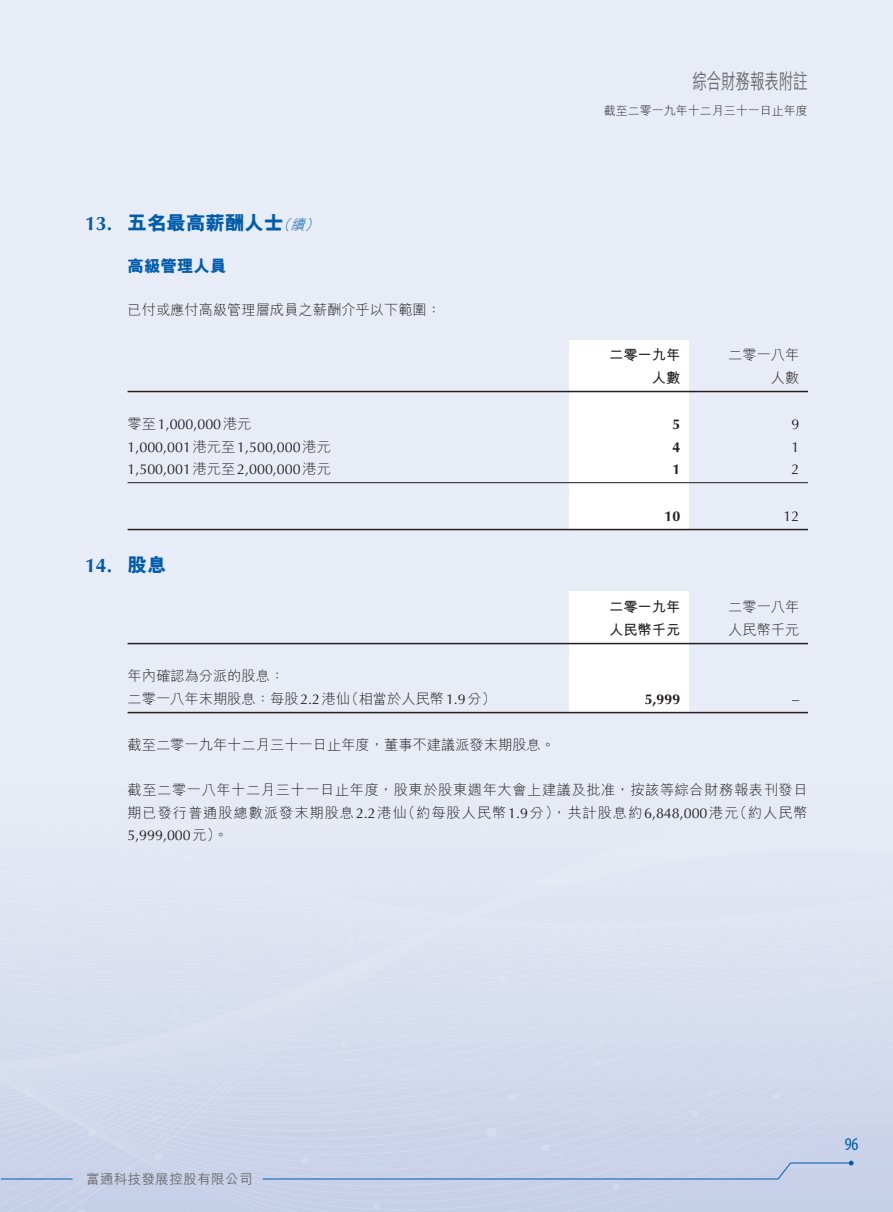
<style>
.page{position:relative;width:893px;height:1212px;background:#fff}
.page>*{position:absolute;margin:0;border:0;box-sizing:border-box;transform-origin:0 0}
.t1{font:500 21px "M Hei HK";letter-spacing:-.02em;color:#6c6d70;scale:.7 1}
.t2{font:800 19.5px "M Hei HK";color:#015dab}
.t3{font:700 19.5px "Optima LT Std";color:#015dab}
.t4{font:condensed 18px "Myriad Pro";color:#015dab}
.t5{font:800 16.5px "M Hei HK";color:#015dab}
.t6{font:300 14.25px "M Hei HK";color:#231f20}
.t7{font:14.25px "Optima LT Std";color:#231f20}
.t8{font:300 14.25px/22.5px "M Hei HK";letter-spacing:.04em;color:#231f20;text-align:right}
.t9{font:300 14.25px "M Hei HK";letter-spacing:.065em;color:#231f20}
.t10{font:700 14.25px "M Hei HK";color:#231f20}
.t11{font:700 14.25px "Optima LT Std";color:#231f20}
.t12{font:italic 300 14.25px "M Hei HK";color:#015dab}
.t13{font:500 13.5px "M Hei HK";letter-spacing:.03em;color:#6c6d70}
.t14{font:300 12px "M Hei HK";color:#231f20}
.s1{font-family:"M Hei HK";font-weight:300}
.s2{font-family:"Optima LT Std";font-weight:400}
</style>
<div class="page">
<img style="left:0;top:0;width:893px;height:1212px">
<svg style="left:262px;top:1160px;width:592px;height:20px;background:#becce5"></svg>
<hr style="left:1px;top:1178px;width:72px;height:1px;background:#015dab">
<div style="left:570px;top:591px;width:119px;height:122px;background:#fff"></div>
<div style="left:570px;top:340px;width:119px;height:190px;background:#fff"></div>
<hr style="left:128px;top:391px;width:680px;height:1px;background:#231f20">
<hr style="left:128px;top:482px;width:680px;height:1px;background:#231f20">
<hr style="left:128px;top:529px;width:680px;height:1px;background:#231f20">
<hr style="left:128px;top:643px;width:680px;height:1px;background:#231f20">
<hr style="left:128px;top:712px;width:680px;height:1px;background:#231f20">
<h1 class="t1" style="left:692px;top:66px;width:167px">綜合財務報表附註</h1>
<p class="t14" style="left:604px;top:104px;width:205px">截至二零一九年十二月三十一日止年度</p>
<h2 class="t3" style="left:85px;top:212px;width:29px">13.</h2>
<h2 class="t3" style="left:85px;top:554px;width:29px">14.</h2>
<h2 class="t2" style="left:128px;top:213px;width:157px">五名最高薪酬人士</h2>
<p class="t12" style="left:290px;top:218px;width:20px">續</p>
<p class="t12" style="left:276px;top:218px;width:20px">（</p>
<p class="t12" style="left:305px;top:218px;width:20px">(</p>
<p class="t5" style="left:128px;top:258px;width:100px">高級管理人員</p>
<p class="t6" style="left:128px;top:303px;width:315px">已付或應付高級管理層成員之薪酬介乎以下範圍：</p>
<p class="t7" style="left:128px;top:416px;width:125px"><span class="s1">零至</span>1,000,000<span class="s1">港元</span></p>
<p class="t7" style="left:128px;top:439px;width:205px">1,000,001<span class="s1">港元至</span>1,500,000<span class="s1">港元</span></p>
<p class="t7" style="left:128px;top:461px;width:205px">1,500,001<span class="s1">港元至</span>2,000,000<span class="s1">港元</span></p>
<h2 class="t2" style="left:128px;top:555px;width:40px">股息</h2>
<p class="t6" style="left:128px;top:669px;width:158px">年內確認為分派的股息：</p>
<p class="t10" style="left:609px;top:345px;width:73px">二零一九年</p>
<p class="t6" style="left:728px;top:348px;width:73px">二零一八年</p>
<p class="t10" style="left:652px;top:367px;width:30px">人數</p>
<p class="t6" style="left:771px;top:370px;width:30px">人數</p>
<p class="t11" style="left:672px;top:416px;width:9px">5</p>
<p class="t7" style="left:791px;top:416px;width:9px">9</p>
<p class="t11" style="left:672px;top:439px;width:9px">4</p>
<p class="t7" style="left:791px;top:439px;width:9px">1</p>
<p class="t11" style="left:672px;top:461px;width:9px">1</p>
<p class="t7" style="left:791px;top:461px;width:9px">2</p>
<p class="t11" style="left:664px;top:508px;width:17px">10</p>
<p class="t7" style="left:784px;top:508px;width:17px">12</p>
<p class="t10" style="left:609px;top:597px;width:73px">二零一九年</p>
<p class="t6" style="left:728px;top:600px;width:73px">二零一八年</p>
<p class="t10" style="left:609px;top:619px;width:73px">人民幣千元</p>
<p class="t6" style="left:728px;top:622px;width:73px">人民幣千元</p>
<p class="t6" style="left:344px;top:691px;width:153px">（相當於人民幣<span class="s2">1.9</span>分(</p>
<p class="t6" style="left:128px;top:691px;width:224px">二零一八年末期股息：每股<span class="s2">2.2</span>港仙</p>
<p class="t6" style="left:128px;top:738px;width:429px">截至二零一九年十二月三十一日止年度，董事不建議派發末期股息。</p>
<p class="t8" style="left:128px;top:779px;width:682px">截至二零一八年十二月三十一日止年度，股東於股東週年大會上建議及批准，按該等綜合財務報表刊發日（約人民幣</p>
<p class="t11" style="left:645px;top:691px;width:37px">5,999</p>
<p class="t7" style="left:792px;top:691px;width:9px">–</p>
<p class="t9" style="left:401px;top:805px;width:339px">（約每股人民幣<span class="s2">1.9</span>分，）共計股息約<span class="s2">6,848,000</span>港元</p>
<p class="t9" style="left:127px;top:805px;width:281px">期已發行普通股總數派發末期股息<span class="s2">2.2</span>港仙</p>
<p class="t7" style="left:127px;top:827px;width:102px">5,999,000<span class="s1">元。(</span></p>
<p class="t13" style="left:86px;top:1169px;width:168px">富通科技發展控股有限公司</p>
<p class="t4" style="left:845px;top:1133px;width:15px">96</p>
</div>
